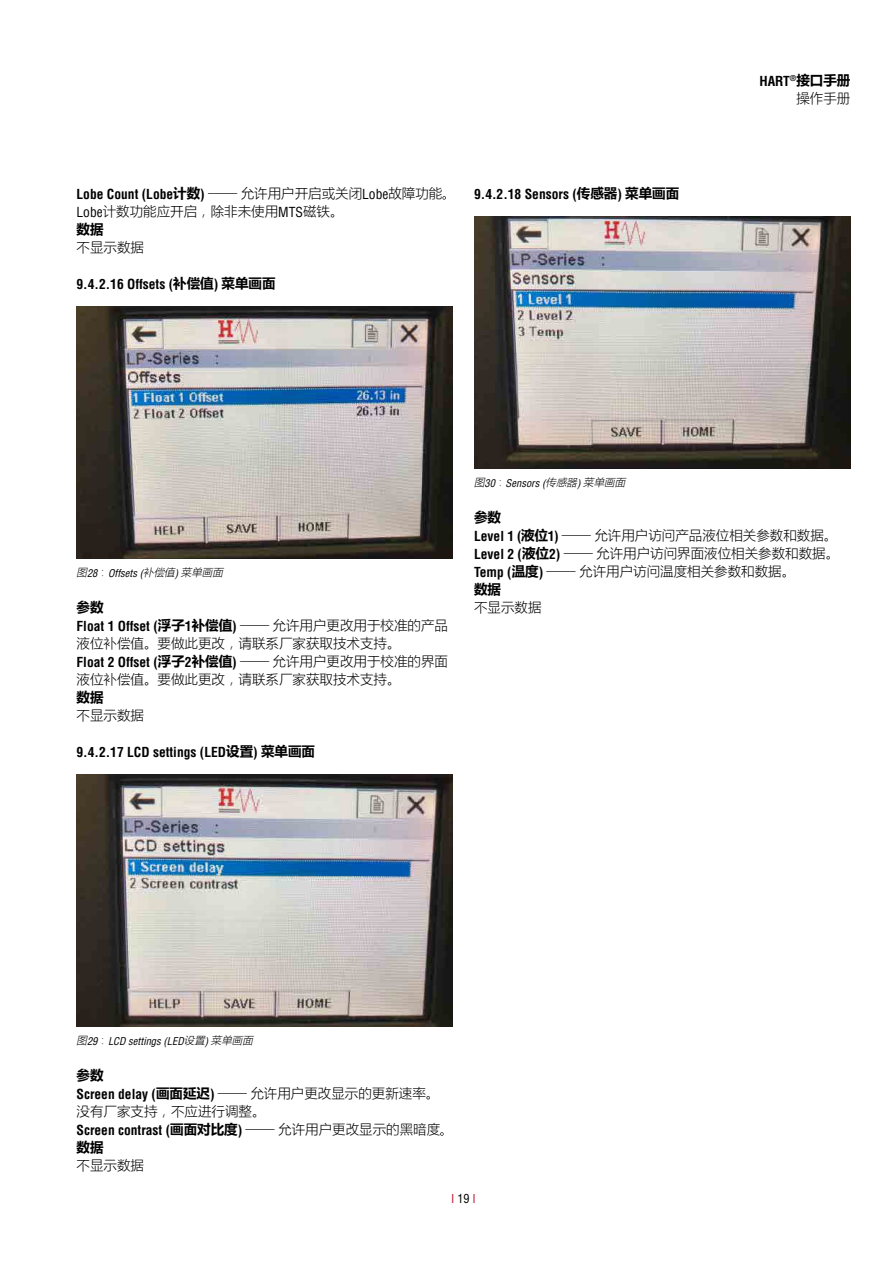
<style>
.page{position:relative;width:893px;height:1263px;background:#fff}
.page>*{position:absolute;margin:0;border:0;box-sizing:border-box;transform-origin:0 0}
.t1{font:700 condensed 13.5px "Helvetica LT Std";color:#000}
.t2{font:300 13.5px/18px "Microsoft Ya Hei";color:#000;scale:2 1}
.t3{font:300 13.5px/18px "Microsoft Ya Hei";color:#000}
.t4{font:700 condensed 13.5px "Helvetica LT Pro";color:#000}
.t5{font:700 13.5px "Microsoft Ya Hei";color:#000}
.t6{font:condensed 12px "Helvetica LT Pro";color:#c21230}
.t7{font:italic condensed 10.5px "Helvetica LT Std";color:#000}
.s1{font-family:"Microsoft Ya Hei";font-stretch:normal}
.s2{font-family:"Microsoft Ya Hei";font-weight:300;font-stretch:normal}
.s3{font-family:"Helvetica LT Pro";font-weight:400}
.s4{font-family:"Helvetica LT Pro";font-weight:400;font-stretch:condensed}
.s5{font-weight:700}
.s6{font-family:"Microsoft Ya Hei";font-weight:300;font-style:normal;font-stretch:normal}
.s7{font-family:"Helvetica LT Std";font-weight:700;font-stretch:condensed}
.s8{color:#000}
</style>
<div class="page">
<img style="left:77px;top:306px;width:376px;height:252px">
<img style="left:474px;top:216px;width:376px;height:252px">
<img style="left:77px;top:774px;width:376px;height:252px">
<svg style="left:442px;top:196px;width:4px;height:4px"></svg>
<svg style="left:440px;top:1132px;width:4px;height:4px"></svg>
<p class="t1" style="left:77px;top:186px;width:367px">Lobe Count (Lobe<span class="s1">计数</span>) <span class="s2">—允许用户开启或关闭</span><span class="s3">Lobe</span><span class="s2">故障功能</span></p>
<p class="t3" style="left:77px;top:202px;width:269px"><span class="s4">Lobe</span>计数功能应开启，除非未使用<span class="s4">MTS</span>磁铁。<span class="s5">数据</span></p>
<p class="t3" style="left:77px;top:238px;width:69px">不显示数据</p>
<p class="t1" style="left:77px;top:276px;width:201px">9.4.2.16 Offsets (<span class="s1">补偿值</span>) <span class="s1">菜单画面</span></p>
<p class="t1" style="left:474px;top:186px;width:207px">9.4.2.18 Sensors (<span class="s1">传感器</span>) <span class="s1">菜单画面</span></p>
<p class="t4" style="left:759px;top:72px;width:93px">HART<sup>®</sup><span class="s1">接口手册</span></p>
<p class="t3" style="left:796px;top:89px;width:55px">操作手册</p>
<p class="t7" style="left:77px;top:567px;width:151px"><span class="s2">图</span>28<span class="s6">：</span>Offsets (<span class="s2">补偿值</span>) <span class="s2">菜单画面</span></p>
<p class="t5" style="left:77px;top:598px;width:28px">参数</p>
<p class="t1" style="left:77px;top:618px;width:373px">Float 1 Offset (<span class="s1">浮子</span>1<span class="s1">补偿值</span>) <span class="s2">—允许用户更改用于校准的产品</span></p>
<p class="t3" style="left:77px;top:634px;width:326px">液位补偿值。要做此更改，请联系厂家获取技术支持。</p>
<p class="t1" style="left:77px;top:654px;width:373px">Float 2 Offset (<span class="s1">浮子</span>2<span class="s1">补偿值</span>) <span class="s2">—允许用户更改用于校准的界面</span></p>
<p class="t3" style="left:77px;top:670px;width:326px">液位补偿值。要做此更改，请联系厂家获取技术支持。</p>
<p class="t5" style="left:77px;top:688px;width:28px">数据</p>
<p class="t3" style="left:77px;top:706px;width:69px">不显示数据</p>
<p class="t1" style="left:77px;top:744px;width:240px">9.4.2.17 LCD settings (LED<span class="s1">设置</span>) <span class="s1">菜单画面</span></p>
<p class="t7" style="left:474px;top:477px;width:155px"><span class="s2">图</span>30<span class="s6">：</span>Sensors (<span class="s2">传感器</span>) <span class="s2">菜单画面</span></p>
<p class="t2" style="left:474px;top:508px;width:184px"><span class="s5">参数<br></span><span class="s7">Level 1 (</span><span class="s5">液位</span><span class="s7">1)</span> —允许用户访问产品液位相关参数和数据。<br><span class="s7">Level 2 (</span><span class="s5">液位</span><span class="s7">2)</span> —允许用户访问界面液位相关参数和数据。<br><span class="s7">Temp (</span><span class="s5">温度</span><span class="s7">)</span> —允许用户访问温度相关参数和数据。<br><span class="s5">数据</span></p>
<p class="t3" style="left:474px;top:598px;width:69px">不显示数据</p>
<p class="t7" style="left:77px;top:1035px;width:181px"><span class="s2">图</span>29<span class="s6">：</span>LCD settings (LED<span class="s2">设置</span>) <span class="s2">菜单画面</span></p>
<p class="t2" style="left:77px;top:1066px;width:183px"><span class="s5">参数<br></span><span class="s7">Screen delay (</span><span class="s5">画面延迟</span><span class="s7">)</span> —允许用户更改显示的更新速率。没有厂家支持，不应进行调整。</p>
<p class="t1" style="left:77px;top:1122px;width:365px">Screen contrast (<span class="s1">画面对比度</span>) <span class="s2">—允许用户更改显示的黑暗度</span></p>
<p class="t5" style="left:77px;top:1138px;width:29px">数据</p>
<p class="t3" style="left:77px;top:1156px;width:69px">不显示数据</p>
<p class="t6" style="left:451px;top:1191px;width:26px">I <span class="s8">19</span> I</p>
</div>
